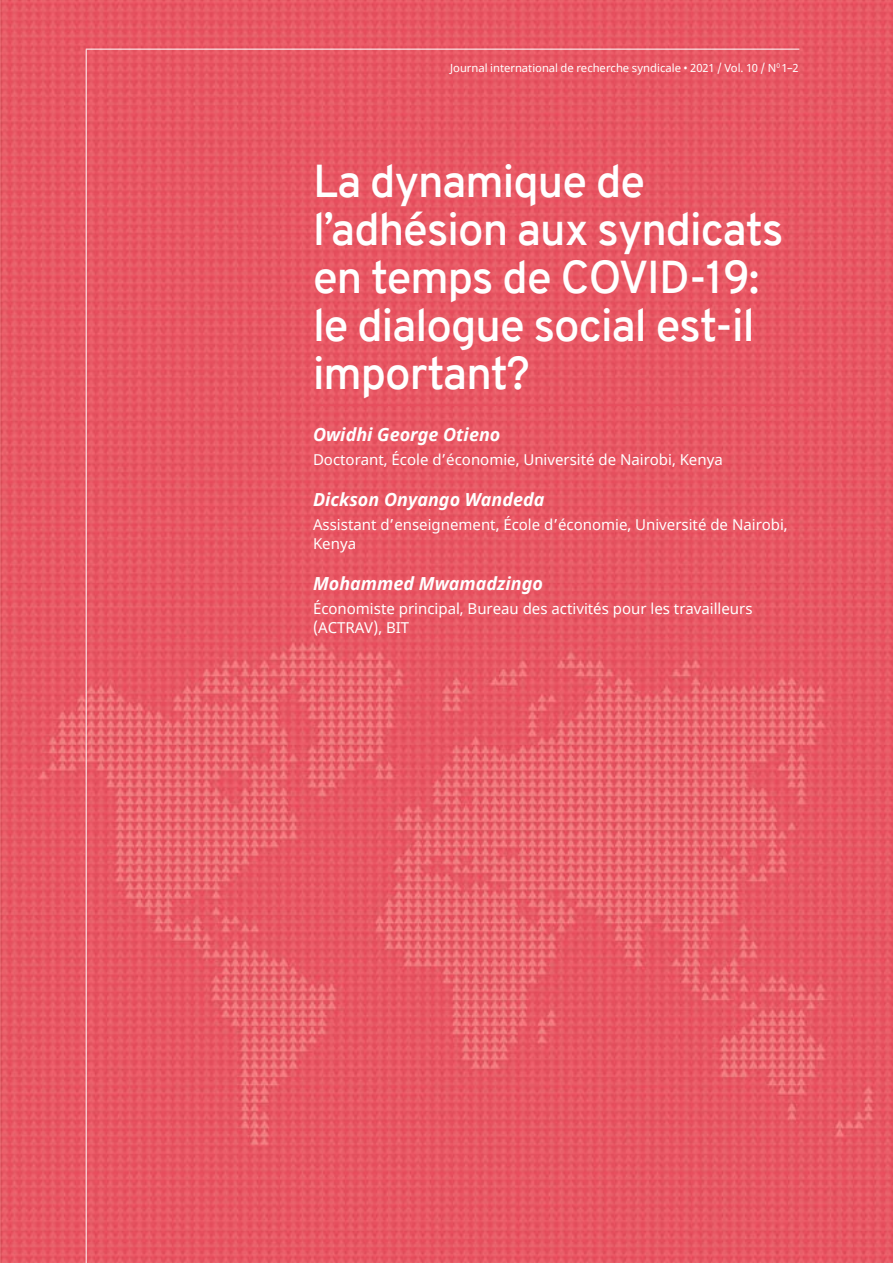
<style>
.page{position:relative;width:893px;height:1263px;background:#fff}
.page>*{position:absolute;margin:0;border:0;box-sizing:border-box;transform-origin:0 0}
.Title_chapter{font:600 45px/48px "Overpass";letter-spacing:-.02em;color:#fff}
.Autor_name{font:italic 700 18px "Noto Sans";color:#fff}
.Autor_article{font:15px/19.5px "Noto Sans";color:#fff}
.Header_1{font:11.25px "Noto Sans";color:#fff}
</style>
<div class="page">
<img style="left:0;top:0;width:893px;height:1263px">
<hr style="left:313px;top:404px;width:500px;height:2px;background:#e84e5e">
<hr style="left:86px;top:49px;width:713px;height:1px;background:#fff">
<hr style="left:86px;top:50px;width:1px;height:1213px;background:#fff">
<p class="Header_1" style="left:450px;top:60px;width:350px">Journal international de recherche syndicale • 2021 / Vol. 10 / N<sup>0</sup> 1–2</p>
<p class="Title_chapter" style="left:313px;top:157px;width:472px">La dynamique de l’adhésion aux syndicats en temps de COVID-19: le dialogue social est-il important?</p>
<p class="Autor_name" style="left:313px;top:422px;width:189px">Owidhi George Otieno</p>
<p class="Autor_article" style="left:313px;top:450px;width:411px">Doctorant, École d’économie, Université de Nairobi, Kenya</p>
<p class="Autor_name" style="left:313px;top:487px;width:233px">Dickson Onyango Wandeda</p>
<p class="Autor_article" style="left:313px;top:515px;width:476px">Assistant d’enseignement, École d’économie, Université de Nairobi,<br>Kenya</p>
<p class="Autor_name" style="left:313px;top:571px;width:231px">Mohammed Mwamadzingo</p>
<p class="Autor_article" style="left:313px;top:599px;width:441px">Économiste principal, Bureau des activités pour les travailleurs (ACTRAV), BIT</p>
</div>
